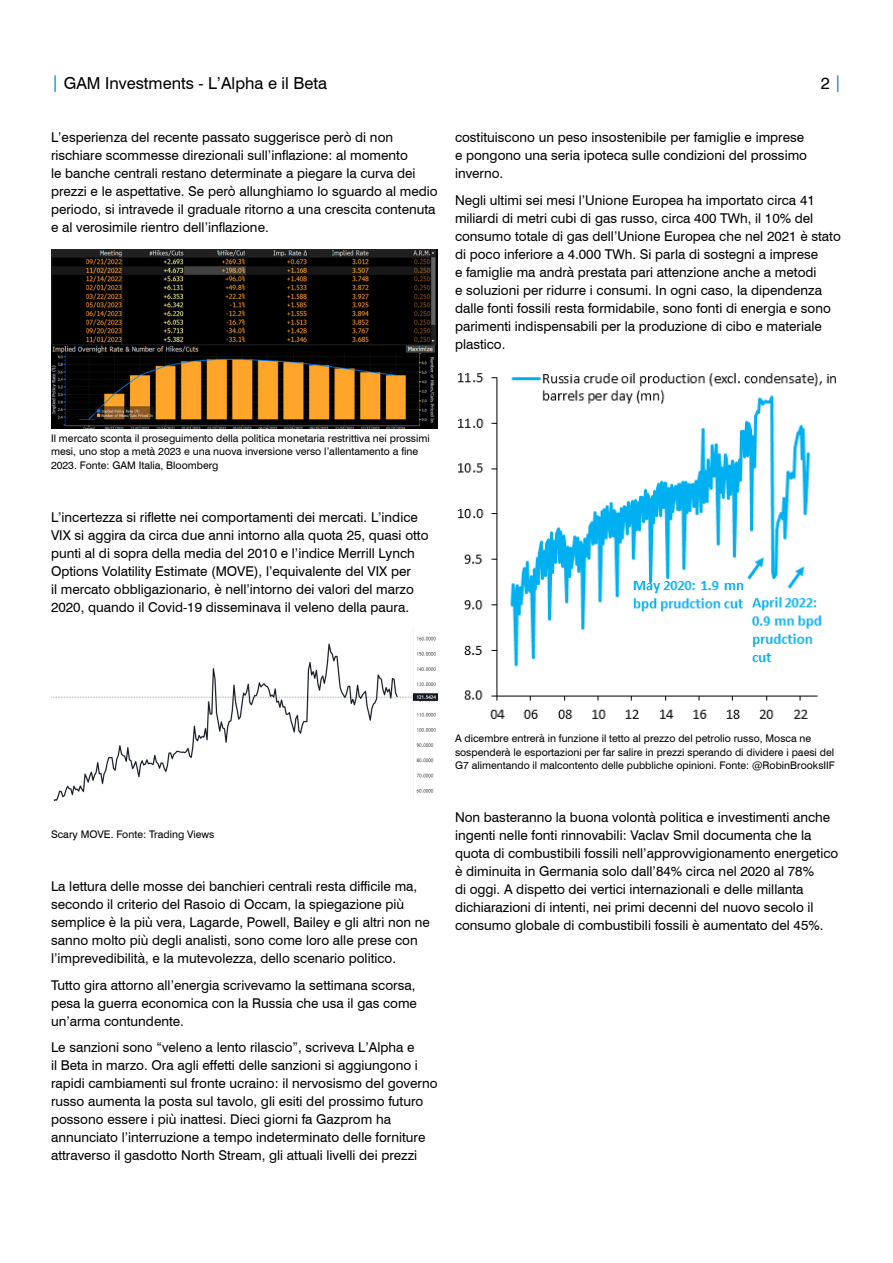
<style>
.page{position:relative;width:893px;height:1263px;background:#fff}
.page>*{position:absolute;margin:0;border:0;box-sizing:border-box;transform-origin:0 0}
.t1{font:16.5px "Swiss 721 BT";color:#000}
.BODY_text{font:13.5px/18px "Swiss 721 BT";color:#000}
.BODY_text-2{font:10.5px/13.5px "Swiss 721 BT";color:#000}
.s1{color:#0087c7}
</style>
<div class="page">
<img style="left:51px;top:250px;width:387px;height:178px">
<img style="left:51px;top:636px;width:387px;height:164px">
<img style="left:458px;top:373px;width:379px;height:346px">
<p class="t1" style="left:51px;top:73px;width:277px"><span class="s1">|</span> GAM Investments - L’Alpha e il Beta</p>
<p class="t1" style="left:821px;top:73px;width:22px">2 <span class="s1">|</span></p>
<p class="BODY_text" style="left:51px;top:128px;width:388px">L’esperienza del recente passato suggerisce però di non rischiare scommesse direzionali sull’inflazione: al momento<br>le banche centrali restano determinate a piegare la curva dei prezzi e le aspettative. Se però allunghiamo lo sguardo al medio periodo, si intravede il graduale ritorno a una crescita contenuta e al verosimile rientro dell’inflazione.</p>
<p class="BODY_text" style="left:455px;top:128px;width:354px">costituiscono un peso insostenibile per famiglie e imprese e pongono una seria ipoteca sulle condizioni del prossimo inverno.</p>
<p class="BODY_text" style="left:455px;top:191px;width:387px">Negli ultimi sei mesi l’Unione Europea ha importato circa 41 miliardi di metri cubi di gas russo, circa 400 TWh, il 10% del consumo totale di gas dell’Unione Europea che nel 2021 è stato di poco inferiore a 4.000 TWh. Si parla di sostegni a imprese<br>e famiglie ma andrà prestata pari attenzione anche a metodi<br>e soluzioni per ridurre i consumi. In ogni caso, la dipendenza dalle fonti fossili resta formidabile, sono fonti di energia e sono parimenti indispensabili per la produzione di cibo e materiale plastico.</p>
<p class="BODY_text-2" style="left:51px;top:431px;width:380px">Il mercato sconta il proseguimento della politica monetaria restrittiva nei prossimi mesi, uno stop a metà 2023 e una nuova inversione verso l’allentamento a fine<br>2023. Fonte: GAM Italia, Bloomberg</p>
<p class="BODY_text" style="left:51px;top:508px;width:379px">L’incertezza si riflette nei comportamenti dei mercati. L’indice VIX si aggira da circa due anni intorno alla quota 25, quasi otto punti al di sopra della media del 2010 e l’indice Merrill Lynch Options Volatility Estimate (MOVE), l’equivalente del VIX per<br>il mercato obbligazionario, è nell’intorno dei valori del marzo 2020, quando il Covid-19 disseminava il veleno della paura.</p>
<p class="BODY_text-2" style="left:51px;top:828px;width:165px">Scary MOVE. Fonte: Trading Views</p>
<p class="BODY_text" style="left:51px;top:877px;width:380px">La lettura delle mosse dei banchieri centrali resta difficile ma, secondo il criterio del Rasoio di Occam, la spiegazione più semplice è la più vera, Lagarde, Powell, Bailey e gli altri non ne sanno molto più degli analisti, sono come loro alle prese con l’imprevedibilità, e la mutevolezza, dello scenario politico.</p>
<p class="BODY_text" style="left:51px;top:976px;width:367px;text-align:justify">Tutto gira attorno all’energia scrivevamo la settimana scorsa, pesa la guerra economica con la Russia che usa il gas come un’arma contundente.</p>
<p class="BODY_text" style="left:51px;top:1038px;width:388px">Le sanzioni sono “veleno a lento rilascio”, scriveva L’Alpha e<br>il Beta in marzo. Ora agli effetti delle sanzioni si aggiungono i rapidi cambiamenti sul fronte ucraino: il nervosismo del governo russo aumenta la posta sul tavolo, gli esiti del prossimo futuro possono essere i più inattesi. Dieci giorni fa Gazprom ha annunciato l’interruzione a tempo indeterminato delle forniture attraverso il gasdotto North Stream, gli attuali livelli dei prezzi</p>
<p class="BODY_text-2" style="left:455px;top:731px;width:382px">A dicembre entrerà in funzione il tetto al prezzo del petrolio russo, Mosca ne sospenderà le esportazioni per far salire in prezzi sperando di dividere i paesi del<br>G7 alimentando il malcontento delle pubbliche opinioni. Fonte: @RobinBrooksIIF</p>
<p class="BODY_text" style="left:455px;top:808px;width:385px">Non basteranno la buona volontà politica e investimenti anche ingenti nelle fonti rinnovabili: Vaclav Smil documenta che la quota di combustibili fossili nell’approvvigionamento energetico è diminuita in Germania solo dall’84% circa nel 2020 al 78%<br>di oggi. A dispetto dei vertici internazionali e delle millanta dichiarazioni di intenti, nei primi decenni del nuovo secolo il consumo globale di combustibili fossili è aumentato del 45%.</p>
</div>
